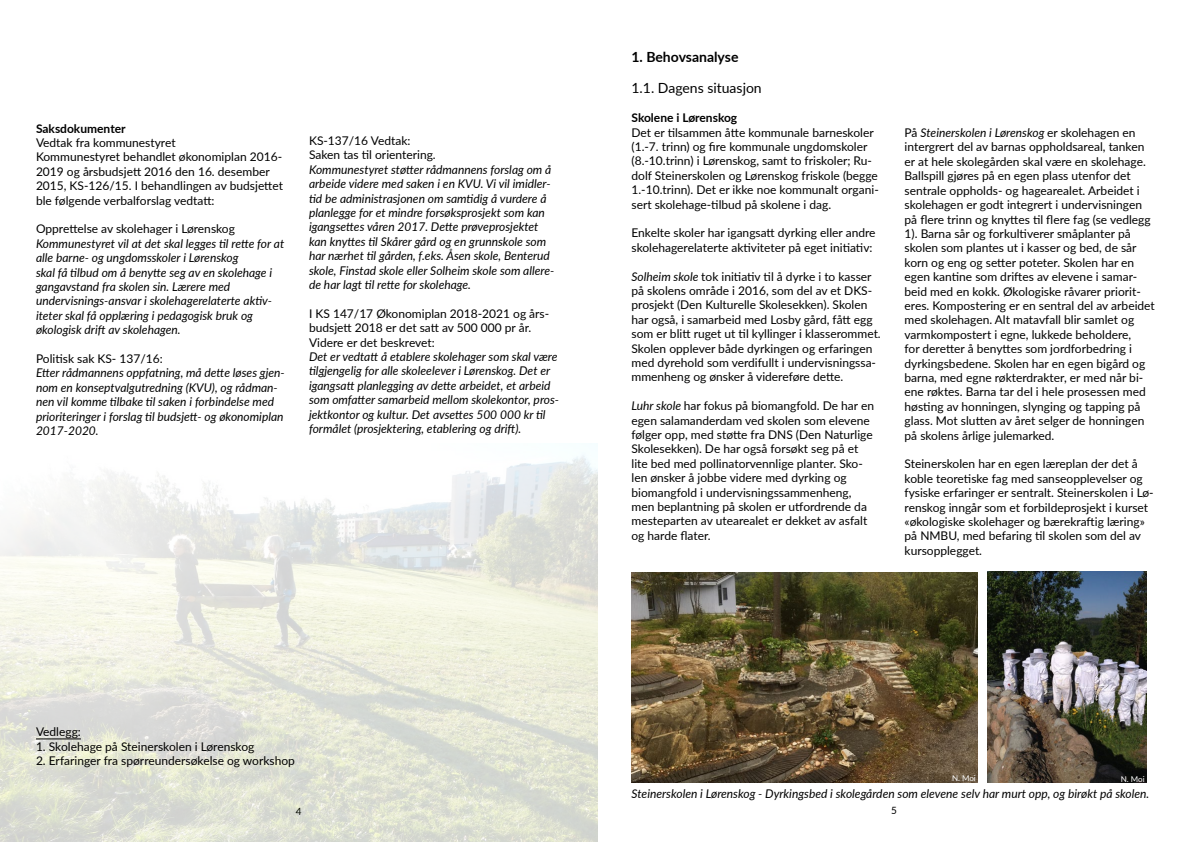
<style>
.page{position:relative;width:1191px;height:842px;background:#fff}
.page>*{position:absolute;margin:0;border:0;box-sizing:border-box;transform-origin:0 0}
.t1{font:14px "Lato";color:#000}
.t2{font:700 14px "Lato";color:#000}
.t3{font:12px/14.4px "Lato";color:#000}
.t4{font:italic 12px/14.4px "Lato";color:#000}
.t5{font:700 12px "Lato";color:#000}
.t6{font:10px "Lato";color:#000}
.t7{font:8px "Lato";color:#fff}
.s1{font-style:italic}
</style>
<div class="page">
<img style="left:631px;top:572px;width:346px;height:210px">
<img style="left:988px;top:572px;width:158px;height:211px">
<img style="left:0;top:454px;width:598px;height:388px">
<hr style="left:36px;top:739px;width:45px;height:1px;background:#000">
<p class="t5" style="left:36px;top:119px;width:91px">Saksdokumenter</p>
<p class="t3" style="left:36px;top:135px;width:248px">Vedtak fra kommunestyret<br>Kommunestyret behandlet økonomiplan 2016- 2019 og årsbudsjett 2016 den 16. desember 2015, KS-126/15. I behandlingen av budsjettet ble følgende verbalforslag vedtatt:</p>
<p class="t3" style="left:36px;top:221px;width:200px">Opprettelse av skolehager i Lørenskog</p>
<p class="t4" style="left:36px;top:236px;width:250px">Kommunestyret vil at det skal legges til rette for at alle barne- og ungdomsskoler i Lørenskog<br>skal få tilbud om å benytte seg av en skolehage i gangavstand fra skolen sin. Lærere med undervisnings-ansvar i skolehagerelaterte aktiv&shy;iteter skal få opplæring i pedagogisk bruk og økologisk drift av skolehagen.</p>
<p class="t3" style="left:36px;top:351px;width:128px">Politisk sak KS- 137/16:</p>
<p class="t4" style="left:36px;top:365px;width:250px">Etter rådmannens oppfatning, må dette løses gjen&shy;nom en konseptvalgutredning (KVU), og rådman&shy;nen vil komme tilbake til saken i forbindelse med prioriteringer i forslag til budsjett- og økonomiplan 2017-2020.</p>
<p class="t3" style="left:309px;top:133px;width:128px">KS-137/16 Vedtak:<br>Saken tas til orientering.</p>
<p class="t4" style="left:309px;top:162px;width:247px">Kommunestyret støtter rådmannens forslag om å arbeide videre med saken i en KVU. Vi vil imidler&shy;tid be administrasjonen om samtidig å vurdere å planlegge for et mindre forsøksprosjekt som kan igangsettes våren 2017. Dette prøveprosjektet kan knyttes til Skårer gård og en grunnskole som har nærhet til gården, f.eks. Åsen skole, Benterud skole, Finstad skole eller Solheim skole som allere&shy;de har lagt til rette for skolehage.</p>
<p class="t3" style="left:309px;top:306px;width:242px">I KS 147/17 Økonomiplan 2018-2021 og års&shy;budsjett 2018 er det satt av 500 000 pr år.<br>Videre er det beskrevet:</p>
<p class="t4" style="left:309px;top:349px;width:251px">Det er vedtatt å etablere skolehager som skal være tilgjengelig for alle skoleelever i Lørenskog. Det er igangsatt planlegging av dette arbeidet, et arbeid som omfatter samarbeid mellom skolekontor, pros&shy;jektkontor og kultur. Det avsettes 500 000 kr til formålet (prosjektering, etablering og drift).</p>
<p class="t3" style="left:36px;top:724px;width:46px">Vedlegg:</p>
<p class="t3" style="left:36px;top:738px;width:220px">1. Skolehage på Steinerskolen i Lørenskog</p>
<p class="t3" style="left:36px;top:753px;width:260px">2. Erfaringer fra spørreundersøkelse og workshop</p>
<p class="t2" style="left:631px;top:47px;width:108px">1. Behovsanalyse</p>
<p class="t1" style="left:631px;top:78px;width:132px">1.1. Dagens situasjon</p>
<p class="t5" style="left:631px;top:109px;width:107px">Skolene i Lørenskog</p>
<p class="t3" style="left:631px;top:124px;width:249px">Det er tilsammen åtte kommunale barneskoler (1.-7. trinn) og fire kommunale ungdomskoler (8.-10.trinn) i Lørenskog, samt to friskoler; Ru&shy;dolf Steinerskolen og Lørenskog friskole (begge 1.-10.trinn). Det er ikke noe kommunalt organi&shy;sert skolehage-tilbud på skolene i dag.</p>
<p class="t3" style="left:631px;top:225px;width:245px">Enkelte skoler har igangsatt dyrking eller andre skolehagerelaterte aktiviteter på eget initiativ:</p>
<p class="t3" style="left:631px;top:268px;width:251px"><span class="s1">Solheim skole</span> tok initiativ til å dyrke i to kasser på skolens område i 2016, som del av et DKS&shy;prosjekt (Den Kulturelle Skolesekken). Skolen har også, i samarbeid med Losby gård, fått egg som er blitt ruget ut til kyllinger i klasserommet.<br>Skolen opplever både dyrkingen og erfaringen med dyrehold som verdifullt i undervisningssa&shy;mmenheng og ønsker å videreføre dette.</p>
<p class="t3" style="left:631px;top:398px;width:244px"><span class="s1">Luhr skole</span> har fokus på biomangfold. De har en egen salamanderdam ved skolen som elevene følger opp, med støtte fra DNS (Den Naturlige Skolesekken). De har også forsøkt seg på et lite bed med pollinatorvennlige planter. Sko&shy;len ønsker å jobbe videre med dyrking og biomangfold i undervisningssammenheng, men beplantning på skolen er utfordrende da mesteparten av utearealet er dekket av asfalt og harde flater.</p>
<p class="t3" style="left:904px;top:125px;width:252px">På <span class="s1">Steinerskolen i Lørenskog</span> er skolehagen en intergrert del av barnas oppholdsareal, tanken er at hele skolegården skal være en skolehage.<br>Ballspill gjøres på en egen plass utenfor det sentrale oppholds- og hagearealet. Arbeidet i skolehagen er godt integrert i undervisningen på flere trinn og knyttes til flere fag (se vedlegg 1). Barna sår og forkultiverer småplanter på skolen som plantes ut i kasser og bed, de sår korn og eng og setter poteter. Skolen har en egen kantine som driftes av elevene i samar&shy;beid med en kokk. Økologiske råvarer priorit&shy;eres. Kompostering er en sentral del av arbeidet med skolehagen. Alt matavfall blir samlet og varmkompostert i egne, lukkede beholdere,<br>for deretter å benyttes som jordforbedring i dyrkingsbedene. Skolen har en egen bigård og barna, med egne røkterdrakter, er med når bi&shy;ene røktes. Barna tar del i hele prosessen med høsting av honningen, slynging og tapping på glass. Mot slutten av året selger de honningen på skolens årlige julemarked.</p>
<p class="t3" style="left:904px;top:456px;width:251px">Steinerskolen har en egen læreplan der det å koble teoretiske fag med sanseopplevelser og fysiske erfaringer er sentralt. Steinerskolen i Lø&shy;renskog inngår som et forbildeprosjekt i kurset «økologiske skolehager og bærekraftig læring» på NMBU, med befaring til skolen som del av kursopplegget.</p>
<p class="t7" style="left:952px;top:773px;width:25px">N. Moi</p>
<p class="t7" style="left:1120px;top:773px;width:25px">N. Moi</p>
<p class="t4" style="left:631px;top:786px;width:519px">Steinerskolen i Lørenskog - Dyrkingsbed i skolegården som elevene selv har murt opp, og birøkt på skolen.</p>
<p class="t6" style="left:296px;top:804px;width:7px">4</p>
<p class="t6" style="left:891px;top:803px;width:7px">5</p>
</div>
